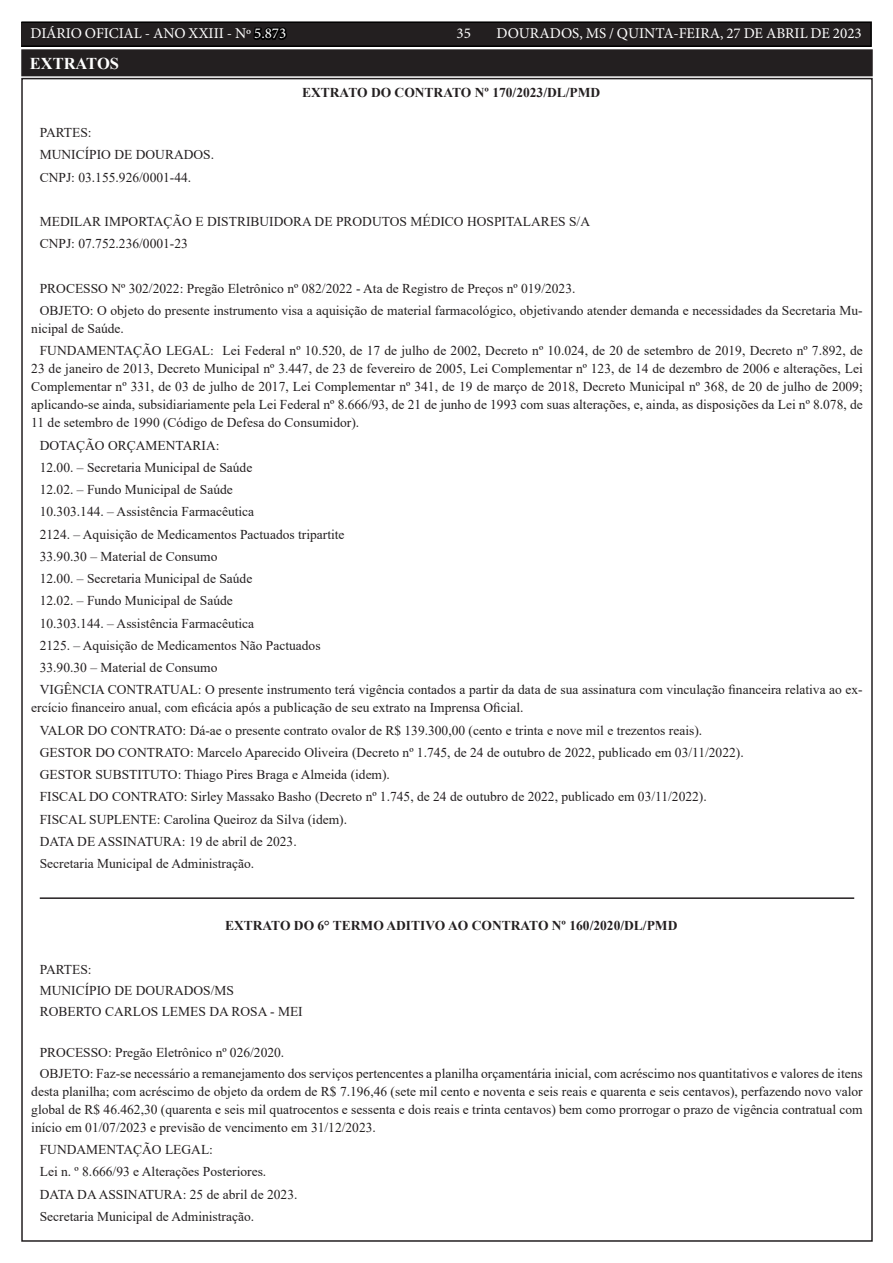
<style>
.page{position:relative;width:893px;height:1263px;background:#fff}
.page>*{position:absolute;margin:0;border:0;box-sizing:border-box;transform-origin:0 0}
.t1{font:700 16.5px "Times New Roman";color:#fff}
.t2{font:15px "Minion Pro";color:#fff}
.t3{font:13.5px/22.2px "Times New Roman";color:#231f20}
.t4{font:700 13.5px "Times New Roman";color:#231f20}
.s1{color:#000}
</style>
<div class="page">
<div style="left:21px;top:22px;width:850px;height:24px;background:#231f20"></div>
<div style="left:21px;top:21px;width:851px;height:26px;border:2px solid #000"></div>
<hr style="left:40px;top:897px;width:814px;height:2px;background:#231f20">
<div style="left:23px;top:51px;width:848px;height:23px;background:#231f20"></div>
<div style="left:21px;top:49px;width:852px;height:27px;border:4px solid #231f20"></div>
<p class="t2" style="left:31px;top:24px;width:257px">DIÁRIO OFICIAL - ANO XXIII - Nº <span class="s1">5.873</span></p>
<p class="t2" style="left:456px;top:24px;width:16px">35</p>
<p class="t2" style="left:496px;top:24px;width:367px">DOURADOS, MS / QUINTA-FEIRA, 27 DE ABRIL DE 2023</p>
<p class="t1" style="left:30px;top:52px;width:91px">EXTRATOS</p>
<p class="t4" style="left:302px;top:83px;width:300px">EXTRATO DO CONTRATO Nº 170/2023/DL/PMD</p>
<p class="t3" style="left:40px;top:121px;width:176px">PARTES:<br>MUNICÍPIO DE DOURADOS.<br>CNPJ: 03.155.926/0001-44.</p>
<p class="t3" style="left:40px;top:210px;width:552px">MEDILAR IMPORTAÇÃO E DISTRIBUIDORA DE PRODUTOS MÉDICO HOSPITALARES S/A<br>CNPJ: 07.752.236/0001-23</p>
<p class="t3" style="left:40px;top:277px;width:824px">PROCESSO Nº 302/2022: Pregão Eletrônico nº 082/2022 - Ata de Registro de Preços nº 019/2023.<br>OBJETO: O objeto do presente instrumento visa a aquisição de material farmacológico, objetivando atender demanda e necessidades da Secretaria Mu-</p>
<p class="t3" style="left:40px;top:317px;width:824px;text-indent:-9px">nicipal de Saúde.<br>FUNDAMENTAÇÃO LEGAL: Lei Federal nº 10.520, de 17 de julho de 2002, Decreto nº 10.024, de 20 de setembro de 2019, Decreto nº 7.892, de</p>
<p class="t3" style="left:31px;top:359px;width:833px;line-height:18px;text-align:justify">23 de janeiro de 2013, Decreto Municipal nº 3.447, de 23 de fevereiro de 2005, Lei Complementar nº 123, de 14 de dezembro de 2006 e alterações, Lei Complementar nº 331, de 03 de julho de 2017, Lei Complementar nº 341, de 19 de março de 2018, Decreto Municipal nº 368, de 20 de julho de 2009; aplicando-se ainda, subsidiariamente pela Lei Federal nº 8.666/93, de 21 de junho de 1993 com suas alterações, e, ainda, as disposições da Lei nº 8.078, de 11 de setembro de 1990 (Código de Defesa do Consumidor).</p>
<p class="t3" style="left:40px;top:433px;width:824px">DOTAÇÃO ORÇAMENTARIA:<br>12.00. – Secretaria Municipal de Saúde<br>12.02. – Fundo Municipal de Saúde<br>10.303.144. – Assistência Farmacêutica<br>2124. – Aquisição de Medicamentos Pactuados tripartite<br>33.90.30 – Material de Consumo<br>12.00. – Secretaria Municipal de Saúde<br>12.02. – Fundo Municipal de Saúde<br>10.303.144. – Assistência Farmacêutica<br>2125. – Aquisição de Medicamentos Não Pactuados<br>33.90.30 – Material de Consumo<br>VIGÊNCIA CONTRATUAL: O presente instrumento terá vigência contados a partir da data de sua assinatura com vinculação financeira relativa ao ex-</p>
<p class="t3" style="left:40px;top:696px;width:705px;text-indent:-9px">ercício financeiro anual, com eficácia após a publicação de seu extrato na Imprensa Oficial.<br>VALOR DO CONTRATO: Dá-ae o presente contrato ovalor de R$ 139.300,00 (cento e trinta e nove mil e trezentos reais).<br>GESTOR DO CONTRATO: Marcelo Aparecido Oliveira (Decreto nº 1.745, de 24 de outubro de 2022, publicado em 03/11/2022).<br>GESTOR SUBSTITUTO: Thiago Pires Braga e Almeida (idem).<br>FISCAL DO CONTRATO: Sirley Massako Basho (Decreto nº 1.745, de 24 de outubro de 2022, publicado em 03/11/2022).<br>FISCAL SUPLENTE: Carolina Queiroz da Silva (idem).<br>DATA DE ASSINATURA: 19 de abril de 2023.<br>Secretaria Municipal de Administração.</p>
<p class="t4" style="left:225px;top:915px;width:454px">EXTRATO DO 6° TERMO ADITIVO AO CONTRATO Nº 160/2020/DL/PMD</p>
<p class="t3" style="left:40px;top:959px;width:264px;line-height:20.7px">PARTES:<br>MUNICÍPIO DE DOURADOS/MS<br>ROBERTO CARLOS LEMES DA ROSA - MEI</p>
<p class="t3" style="left:40px;top:1042px;width:824px;line-height:20.7px">PROCESSO: Pregão Eletrônico nº 026/2020.<br>OBJETO: Faz-se necessário a remanejamento dos serviços pertencentes a planilha orçamentária inicial, com acréscimo nos quantitativos e valores de itens</p>
<p class="t3" style="left:31px;top:1082px;width:833px;line-height:18px;text-align:justify">desta planilha; com acréscimo de objeto da ordem de R$ 7.196,46 (sete mil cento e noventa e seis reais e quarenta e seis centavos), perfazendo novo valor global de R$ 46.462,30 (quarenta e seis mil quatrocentos e sessenta e dois reais e trinta centavos) bem como prorrogar o prazo de vigência contratual com início em 01/07/2023 e previsão de vencimento em 31/12/2023.</p>
<p class="t3" style="left:40px;top:1138px;width:259px">FUNDAMENTAÇÃO LEGAL:<br>Lei n. º 8.666/93 e Alterações Posteriores.<br>DATA DA ASSINATURA: 25 de abril de 2023.<br>Secretaria Municipal de Administração.</p>
</div>
